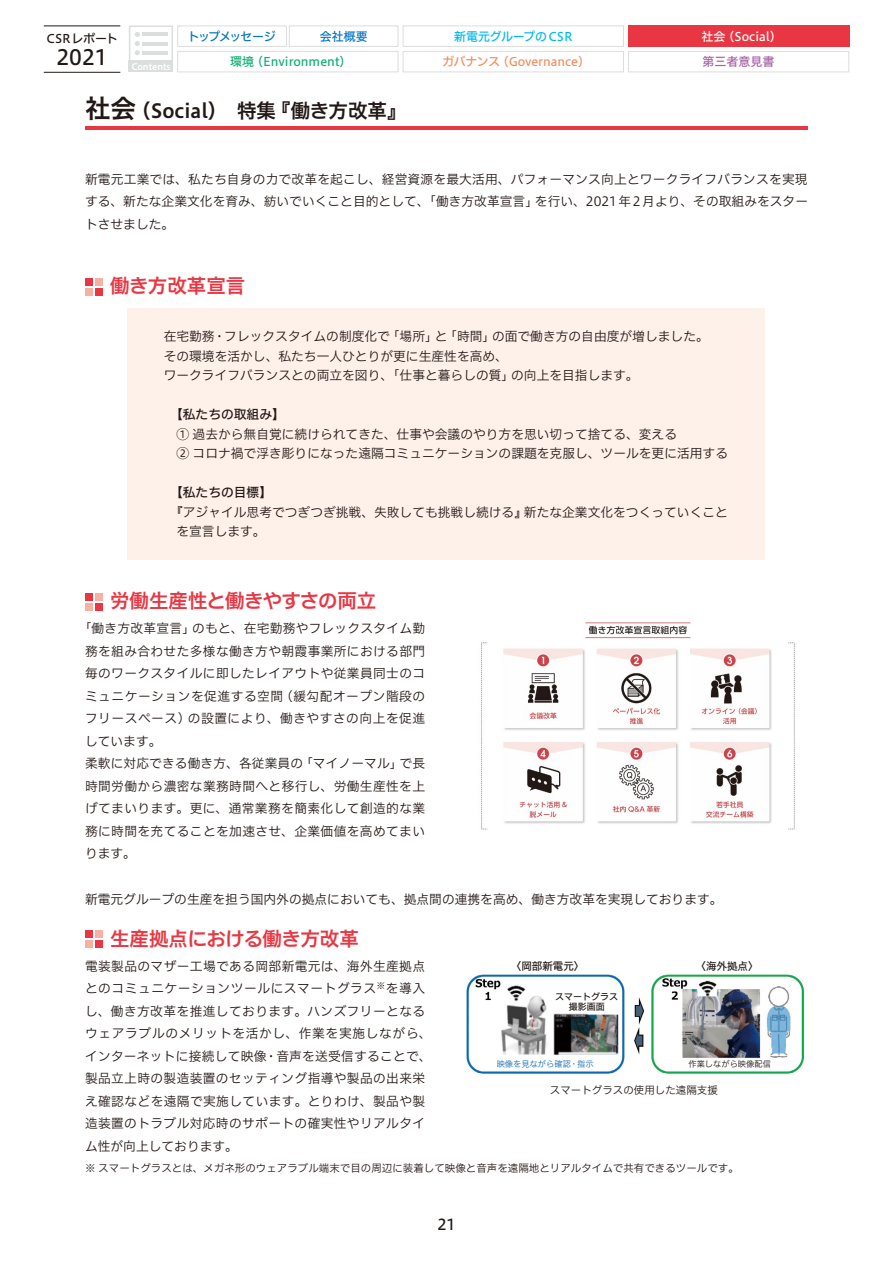
<style>
.page{position:relative;width:893px;height:1263px;background:#fff}
.page>*{position:absolute;margin:0;border:0;box-sizing:border-box;transform-origin:0 0}
.t1{font:21px "Hiragino UD Sans F Std W5";color:#221815}
.t2{font:19.5px "Hiragino UD Sans F Std W6";letter-spacing:-.02em;color:#e83743}
.t3{font:19.5px "Hiragino UD Sans F Std W6";color:#221815}
.t4{font:19.5px "Hiragino UD Sans F Std W6";color:#e83743}
.t5{font:15px "Hiragino UD Sans F Std W5";color:#221815}
.t6{font:12.75px/22.5px "Hiragino UD Sans F Std W3";letter-spacing:.02em;color:#221815}
.t7{font:12.75px/19.5px "Hiragino UD Sans F Std W3";color:#221815}
.t8{font:12.75px "Hiragino UD Sans F Std W5";color:#221815}
.t9{font:12px "Hiragino UD Sans F Std W5";letter-spacing:-.01em;color:#f18f60}
.t10{font:12px "Hiragino UD Sans F Std W5";color:#0eae71}
.t11{font:12px "Hiragino UD Sans F Std W5";letter-spacing:-.005em;color:#00b9ef}
.t12{font:12px "Hiragino UD Sans F Std W5";color:#fff}
.t13{font:12px "Hiragino UD Sans F Std W5";letter-spacing:-.095em;color:#0075c2}
.t14{font:12px "Hiragino UD Sans F Std W5";color:#221815}
.t15{font:12px "Hiragino UD Sans F Std W5";color:#a660a3}
.t16{font:12px "Hiragino UD Sans F Std W5";letter-spacing:-.06em;color:#0075c2}
.t17{font:10.5px "Hiragino UD Sans F Std W3";color:#221815}
.t18{font:10.5px "Hiragino UD Sans F Std W5";color:#221815}
.t19{font:9px/10.5px "Hiragino UD Sans F Std W5";color:#221815;text-align:center}
.t20{font:9px "Hiragino UD Sans F Std W6";color:#fff}
.t21{font:8.25px "Hiragino UD Sans F Std W3";color:#146ab5}
.t22{font:8.25px "Hiragino UD Sans F Std W3";color:#221815}
.s1{font-size:25.5px}
</style>
<div class="page">
<div style="left:129px;top:26px;width:44px;height:36px;border:2px solid #dcdddd"></div>
<div style="left:129px;top:61px;width:44px;height:11px;background:#dcdddd"></div>
<hr style="left:142px;top:33px;width:25px;height:3px;background:#dcdddd">
<hr style="left:142px;top:42px;width:25px;height:3px;background:#dcdddd">
<svg style="left:135px;top:32px;width:5px;height:23px"></svg>
<hr style="left:142px;top:51px;width:25px;height:3px;background:#dcdddd">
<div style="left:177px;top:26px;width:110px;height:21px;border:1px solid #dcdddd"></div>
<div style="left:289px;top:26px;width:109px;height:21px;border:1px solid #dcdddd"></div>
<div style="left:403px;top:26px;width:221px;height:21px;border:1px solid #dcdddd"></div>
<div style="left:628px;top:26px;width:221px;height:21px;background:#e83743"></div>
<hr style="left:44px;top:72px;width:76px;height:1px;background:#221815">
<hr style="left:44px;top:26px;width:76px;height:1px;background:#221815">
<hr style="left:85px;top:126px;width:723px;height:4px;background:#e83743">
<div style="left:128px;top:308px;width:637px;height:251px;background:#fef1ea"></div>
<div style="left:85px;top:278px;width:8px;height:7px;background:#e83743"></div>
<div style="left:85px;top:288px;width:8px;height:8px;background:#f5b1a2"></div>
<div style="left:95px;top:278px;width:8px;height:7px;background:#f5b1a2"></div>
<div style="left:95px;top:288px;width:8px;height:8px;background:#e83743"></div>
<div style="left:85px;top:593px;width:8px;height:7px;background:#e83743"></div>
<div style="left:85px;top:603px;width:8px;height:8px;background:#f5b1a2"></div>
<div style="left:95px;top:593px;width:8px;height:7px;background:#f5b1a2"></div>
<div style="left:95px;top:603px;width:8px;height:8px;background:#e83743"></div>
<div style="left:85px;top:930px;width:8px;height:8px;background:#e83743"></div>
<div style="left:85px;top:941px;width:8px;height:7px;background:#f5b1a2"></div>
<div style="left:95px;top:930px;width:8px;height:8px;background:#f5b1a2"></div>
<div style="left:95px;top:941px;width:8px;height:7px;background:#e83743"></div>
<img style="left:481px;top:622px;width:314px;height:208px">
<div style="left:628px;top:51px;width:221px;height:21px;border:1px solid #dcdddd"></div>
<div style="left:403px;top:51px;width:221px;height:21px;border:1px solid #dcdddd"></div>
<div style="left:177px;top:51px;width:221px;height:21px;border:1px solid #dcdddd"></div>
<img style="left:466px;top:974px;width:339px;height:100px">
<p class="t14" style="left:47px;top:29px;width:73px">CSRレポート</p>
<p class="t13" style="left:187px;top:27px;width:90px">トップメッセージ</p>
<p class="t16" style="left:320px;top:27px;width:49px">会社概要</p>
<p class="t11" style="left:454px;top:27px;width:120px">新電元グループのCSR</p>
<p class="t12" style="left:701px;top:27px;width:82px">社会（Social）</p>
<h1 class="t1" style="left:57px;top:41px;width:53px">2021</h1>
<h2 class="t3" style="left:85px;top:96px;width:323px"><span class="s1">社会</span>（Social）　特集『働き方改革』</h2>
<p class="t10" style="left:230px;top:53px;width:123px">環境（Environment）</p>
<p class="t9" style="left:442px;top:53px;width:150px">ガバナンス（Governance）</p>
<p class="t15" style="left:703px;top:53px;width:73px">第三者意見書</p>
<p class="t20" style="left:131px;top:60px;width:41px">Contents</p>
<p class="t6" style="left:85px;top:167px;width:725px;text-align:justify">新電元工業では、私たち自身の力で改革を起こし、経営資源を最大活用、パフォーマンス向上とワークライフバランスを実現する、新たな企業文化を育み、紡いでいくこと目的として、「働き方改革宣言」を行い、2021年2月より、その取組みをスタートさせました。</p>
<h2 class="t4" style="left:110px;top:271px;width:137px">働き方改革宣言</h2>
<p class="t7" style="left:164px;top:326px;width:547px">在宅勤務・フレックスタイムの制度化で「場所」と「時間」の面で働き方の自由度が増しました。その環境を活かし、私たち一人ひとりが更に生産性を高め、<br>ワークライフバランスとの両立を図り、「仕事と暮らしの質」の向上を目指します。</p>
<p class="t8" style="left:164px;top:405px;width:123px">　【私たちの取組み】</p>
<p class="t7" style="left:164px;top:424px;width:566px">　① 過去から無自覚に続けられてきた、仕事や会議のやり方を思い切って捨てる、変える<br>　② コロナ禍で浮き彫りになった遠隔コミュニケーションの課題を克服し、ツールを更に活用する</p>
<p class="t8" style="left:164px;top:483px;width:110px">　【私たちの目標】</p>
<p class="t7" style="left:164px;top:501px;width:566px">　『アジャイル思考でつぎつぎ挑戦、失敗しても挑戦し続ける』新たな企業文化をつくっていくこと　を宣言します。</p>
<h2 class="t2" style="left:110px;top:586px;width:268px">労働生産性と働きやすさの両立</h2>
<p class="t6" style="left:85px;top:616px;width:342px;text-indent:-6px">「働き方改革宣言」のもと、在宅勤務やフレックスタイム勤務を組み合わせた多様な働き方や朝霞事業所における部門毎のワークスタイルに即したレイアウトや従業員同士のコミュニケーションを促進する空間（緩勾配オープン階段のフリースペース）の設置により、働きやすさの向上を促進しています。<br>柔軟に対応できる働き方、各従業員の「マイノーマル」で長時間労働から濃密な業務時間へと移行し、労働生産性を上げてまいります。更に、通常業務を簡素化して創造的な業務に時間を充てることを加速させ、企業価値を高めてまいります。</p>
<p class="t7" style="left:85px;top:889px;width:639px">新電元グループの生産を担う国内外の拠点においても、拠点間の連携を高め、働き方改革を実現しております。</p>
<h2 class="t2" style="left:110px;top:923px;width:250px">生産拠点における働き方改革</h2>
<p class="t6" style="left:85px;top:954px;width:348px">電装製品のマザー工場である岡部新電元は、海外生産拠点とのコミュニケーションツールにスマートグラス<sup>※</sup>を導入し、働き方改革を推進しております。ハンズフリーとなるウェアラブルのメリットを活かし、作業を実施しながら、インターネットに接続して映像・音声を送受信することで、製品立上時の製造装置のセッティング指導や製品の出来栄え確認などを遠隔で実施しています。とりわけ、製品や製造装置のトラブル対応時のサポートの確実性やリアルタイム性が向上しております。</p>
<p class="t18" style="left:511px;top:958px;width:75px">〈岡部新電元〉</p>
<p class="t19" style="left:555px;top:991px;width:64px">スマートグラス撮影画面</p>
<p class="t18" style="left:696px;top:958px;width:64px">〈海外拠点〉</p>
<p class="t21" style="left:497px;top:1057px;width:98px">映像を見ながら確認・指示</p>
<p class="t22" style="left:688px;top:1057px;width:84px">作業しながら映像配信</p>
<p class="t17" style="left:550px;top:1082px;width:169px">スマートグラスの使用した遠隔支援</p>
<p class="t17" style="left:85px;top:1160px;width:655px">※ スマートグラスとは、メガネ形のウェアラブル端末で目の周辺に装着して映像と音声を遠隔地とリアルタイムで共有できるツールです。</p>
<p class="t5" style="left:437px;top:1213px;width:20px">21</p>
</div>
